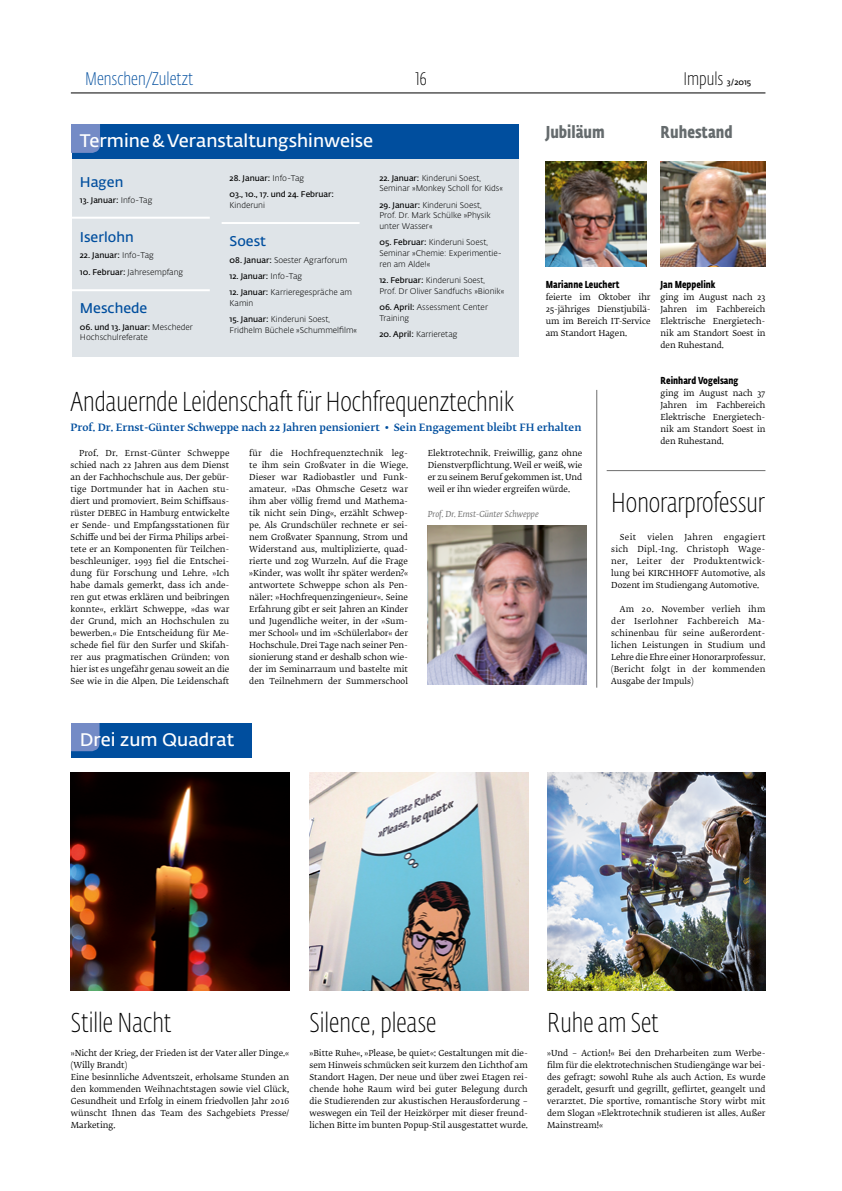
<style>
.page{position:relative;width:842px;height:1191px;background:#fff}
.page>*{position:absolute;margin:0;border:0;box-sizing:border-box;transform-origin:0 0}
.t1{font:27px "Fedra Sans Dis Std Thin Cond";color:#000}
.t2{font:600 18px "Fedra Sans Alt Std";color:#fff}
.t3{font:18px "Fedra Sans Dis Std Thin Cond";color:#004e9e}
.t4{font:18px "Fedra Sans Dis Std Thin Cond";color:#000}
.t5{font:700 17px "Fe Sa Cond Alt Std";color:#656b6d}
.t6{font:600 14px "Fedra Sans Alt Std";color:#004e9e}
.t7{font:500 10px "Fedra Serif B Std";letter-spacing:.005em;color:#004e9e}
.t8{font:700 10px "Fe Sa Cond Alt Std";color:#000}
.t9{font:8.2px/12px "Fedra Serif B Std";color:#000;text-align:justify}
.t10{font:300 8.2px/10.7px "Fedra Sans Alt Std";color:#000}
.t11{font:600 8.2px/16.3px "Fedra Sans Alt Std";color:#000}
.t12{font:italic 8.2px "Fedra Serif B Std";color:#6e6e6e}
.s1{font-family:"Fedra Sans Alt Std";font-weight:600;font-size:8.2px}
.s2{font-weight:300}
.s3{font-weight:600}
</style>
<div class="page">
<hr style="left:71px;top:92px;width:694px;height:1px;background:#000">
<div style="left:72px;top:125px;width:446px;height:231px;background:#dfe4e8"></div>
<div style="left:72px;top:125px;width:446px;height:34px;background:#004e9e"></div>
<svg style="left:72px;top:125px;width:28px;height:28px"></svg>
<hr style="left:72px;top:217px;width:138px;height:2px;background:#fff">
<hr style="left:222px;top:222px;width:138px;height:2px;background:#fff">
<hr style="left:72px;top:289px;width:138px;height:2px;background:#fff">
<img style="left:310px;top:772px;width:218px;height:218px">
<img style="left:547px;top:772px;width:218px;height:218px">
<img style="left:71px;top:772px;width:218px;height:218px">
<div style="left:71px;top:723px;width:180px;height:34px;background:#004e9e"></div>
<svg style="left:71px;top:723px;width:29px;height:28px"></svg>
<img style="left:546px;top:162px;width:100px;height:104px">
<img style="left:660px;top:162px;width:105px;height:104px">
<img style="left:428px;top:525px;width:159px;height:159px">
<hr style="left:596px;top:390px;width:1px;height:297px;background:#6e6e6e">
<hr style="left:607px;top:470px;width:158px;height:1px;background:#6e6e6e">
<h2 class="t3" style="left:85px;top:68px;width:110px">Menschen/Zuletzt</h2>
<h2 class="t4" style="left:415px;top:68px;width:13px">16</h2>
<h2 class="t4" style="left:683px;top:68px;width:69px">Impuls <span class="s1">3/2015</span></h2>
<h3 class="t5" style="left:546px;top:122px;width:61px">Jubiläum</h3>
<h3 class="t5" style="left:660px;top:122px;width:74px">Ruhestand</h3>
<h2 class="t2" style="left:80px;top:130px;width:295px">Termine&amp;Veranstaltungshinweise</h2>
<h3 class="t6" style="left:80px;top:173px;width:45px">Hagen</h3>
<p class="t11" style="left:80px;top:192px;width:74px">13. Januar: <span class="s2">Info-Tag</span></p>
<h3 class="t6" style="left:80px;top:229px;width:55px">Iserlohn</h3>
<p class="t11" style="left:80px;top:247px;width:75px">22. Januar: <span class="s2">Info-Tag</span></p>
<p class="t10" style="left:80px;top:266px;width:105px"><span class="s3">10. Februar:</span> Jahresempfang</p>
<h3 class="t6" style="left:80px;top:300px;width:69px">Meschede</h3>
<p class="t10" style="left:80px;top:322px;width:115px"><span class="s3">06. und 13. Januar:</span> Mescheder<br>Hochschulreferate</p>
<p class="t11" style="left:230px;top:170px;width:106px">28. Januar: <span class="s2">Info-Tag<br></span>03., 10., 17. und 24. Februar:</p>
<p class="t10" style="left:230px;top:200px;width:37px">Kinderuni</p>
<h3 class="t6" style="left:230px;top:233px;width:38px">Soest</h3>
<p class="t10" style="left:230px;top:255px;width:119px"><span class="s3">08. Januar:</span> Soester Agrarforum</p>
<p class="t11" style="left:230px;top:268px;width:74px">12. Januar: <span class="s2">Info-Tag</span></p>
<p class="t10" style="left:230px;top:287px;width:124px"><span class="s3">12. Januar:</span> Karrieregespräche am<br>Kamin</p>
<p class="t10" style="left:230px;top:314px;width:129px"><span class="s3">15. Januar:</span> Kinderuni Soest,<br>Fridhelm Büchele »Schummelfilm«</p>
<p class="t10" style="left:379px;top:173px;width:125px"><span class="s3">22. Januar:</span> Kinderuni Soest,<br>Seminar »Monkey Scholl for Kids«</p>
<p class="t10" style="left:379px;top:200px;width:113px"><span class="s3">29. Januar:</span> Kinderuni Soest,<br>Prof. Dr. Mark Schülke »Physik unter Wasser«</p>
<p class="t10" style="left:379px;top:237px;width:124px"><span class="s3">05. Februar:</span> Kinderuni Soest,<br>Seminar »Chemie: Experimentie&shy;ren am Alde!«</p>
<p class="t10" style="left:379px;top:275px;width:126px"><span class="s3">12. Februar:</span> Kinderuni Soest,<br>Prof. Dr Oliver Sandfuchs »Bionik«</p>
<p class="t10" style="left:379px;top:302px;width:110px"><span class="s3">06. April:</span> Assessment Center<br>Training</p>
<p class="t10" style="left:379px;top:329px;width:80px"><span class="s3">20. April:</span> Karrieretag</p>
<p class="t8" style="left:546px;top:278px;width:75px">Marianne Leuchert</p>
<p class="t9" style="left:546px;top:292px;width:106px">feierte im Oktober ihr 25-jähriges Dienstjubilä&shy;um im Bereich IT-Service am Standort Hagen.</p>
<p class="t8" style="left:660px;top:278px;width:57px">Jan Meppelink</p>
<p class="t9" style="left:660px;top:292px;width:106px">ging im August nach 23<br>Jahren im Fachbereich Elektrische Energietech&shy;nik am Standort Soest in den Ruhestand.</p>
<p class="t8" style="left:660px;top:374px;width:79px">Reinhard Vogelsang</p>
<p class="t9" style="left:660px;top:388px;width:106px">ging im August nach 37<br>Jahren im Fachbereich Elektrische Energietech&shy;nik am Standort Soest in den Ruhestand.</p>
<h1 class="t1" style="left:71px;top:385px;width:445px">Andauernde Leidenschaft für Hochfrequenztechnik</h1>
<p class="t7" style="left:71px;top:421px;width:512px">Prof. Dr. Ernst-Günter Schweppe nach 22 Jahren pensioniert • Sein Engagement bleibt FH erhalten</p>
<p class="t9" style="left:71px;top:448px;width:160px;text-indent:9px">Prof. Dr. Ernst-Günter Schweppe schied nach 22 Jahren aus dem Dienst an der Fachhochschule aus. Der gebür&shy;tige Dortmunder hat in Aachen stu&shy;diert und promoviert. Beim Schiffsaus&shy;rüster DEBEG in Hamburg entwickelte er Sende- und Empfangsstationen für Schiffe und bei der Firma Philips arbei&shy;tete er an Komponenten für Teilchen&shy;beschleuniger. 1993 fiel die Entschei&shy;dung für Forschung und Lehre. »Ich habe damals gemerkt, dass ich ande&shy;ren gut etwas erklären und beibringen konnte«, erklärt Schweppe, »das war der Grund, mich an Hochschulen zu bewerben.« Die Entscheidung für Me&shy;schede fiel für den Surfer und Skifah&shy;rer aus pragmatischen Gründen: von hier ist es ungefähr genau soweit an die See wie in die Alpen. Die Leidenschaft</p>
<p class="t9" style="left:249px;top:448px;width:160px">für die Hochfrequenztechnik leg&shy;te ihm sein Großvater in die Wiege.<br>Dieser war Radiobastler und Funk&shy;amateur. »Das Ohmsche Gesetz war ihm aber völlig fremd und Mathema&shy;tik nicht sein Ding«, erzählt Schwep&shy;pe. Als Grundschüler rechnete er sei&shy;nem Großvater Spannung, Strom und Widerstand aus, multiplizierte, quad&shy;rierte und zog Wurzeln. Auf die Frage »Kinder, was wollt ihr später werden?« antwortete Schweppe schon als Pen&shy;näler: »Hochfrequenzingenieur«. Seine Erfahrung gibt er seit Jahren an Kinder und Jugendliche weiter, in der »Sum&shy;mer School« und im »Schülerlabor« der Hochschule. Drei Tage nach seiner Pen&shy;sionierung stand er deshalb schon wie&shy;der im Seminarraum und bastelte mit den Teilnehmern der Summerschool</p>
<p class="t9" style="left:428px;top:448px;width:156px">Elektrotechnik. Freiwillig, ganz ohne Dienstverpflichtung. Weil er weiß, wie er zu seinem Beruf gekommen ist. Und weil er ihn wieder ergreifen würde.</p>
<h1 class="t1" style="left:611px;top:486px;width:155px">Honorarprofessur</h1>
<p class="t9" style="left:620px;top:532px;width:18px">Seit</p>
<p class="t9" style="left:647px;top:532px;width:28px">vielen</p>
<p class="t9" style="left:684px;top:532px;width:30px">Jahren</p>
<p class="t12" style="left:428px;top:508px;width:112px">Prof. Dr. Ernst-Günter Schweppe</p>
<p class="t9" style="left:611px;top:532px;width:156px;text-indent:113px">engagiert sich Dipl.-Ing. Christoph Wage&shy;ner, Leiter der Produktentwick&shy;lung bei KIRCHHOFF Automotive, als Dozent im Studiengang Automotive.</p>
<p class="t9" style="left:611px;top:604px;width:156px;text-indent:9px">Am 20. November verlieh ihm der Iserlohner Fachbereich Ma&shy;schinenbau für seine außerordent&shy;lichen Leistungen in Studium und Lehre die Ehre einer Honorarprofessur. (Bericht folgt in der kommenden Ausgabe der Impuls)</p>
<h2 class="t2" style="left:80px;top:728px;width:156px">Drei zum Quadrat</h2>
<h1 class="t1" style="left:71px;top:1005px;width:102px">Stille Nacht</h1>
<p class="t9" style="left:71px;top:1048px;width:220px;text-align:left">»Nicht der Krieg, der Frieden ist der Vater aller Dinge.« (Willy Brandt)<br>Eine besinnliche Adventszeit, erholsame Stunden an den kommenden Weihnachtstagen sowie viel Glück, Gesundheit und Erfolg in einem friedvollen Jahr 2016 wünscht Ihnen das Team des Sachgebiets Presse/ Marketing.</p>
<h1 class="t1" style="left:309px;top:1005px;width:128px">Silence, please</h1>
<p class="t9" style="left:309px;top:1048px;width:220px">»Bitte Ruhe«, »Please, be quiet«: Gestaltungen mit die&shy;sem Hinweis schmücken seit kurzem den Lichthof am Standort Hagen. Der neue und über zwei Etagen rei&shy;chende hohe Raum wird bei guter Belegung durch die Studierenden zur akustischen Herausforderung – weswegen ein Teil der Heizkörper mit dieser freund&shy;lichen Bitte im bunten Popup-Stil ausgestattet wurde.</p>
<h1 class="t1" style="left:547px;top:1005px;width:113px">Ruhe am Set</h1>
<p class="t9" style="left:547px;top:1048px;width:220px">»Und – Action!« Bei den Dreharbeiten zum Werbe&shy;film für die elektrotechnischen Studiengänge war bei&shy;des gefragt: sowohl Ruhe als auch Action. Es wurde geradelt, gesurft und gegrillt, geflirtet, geangelt und verarztet. Die sportive, romantische Story wirbt mit dem Slogan »Elektrotechnik studieren ist alles. Außer Mainstream!«</p>
</div>
